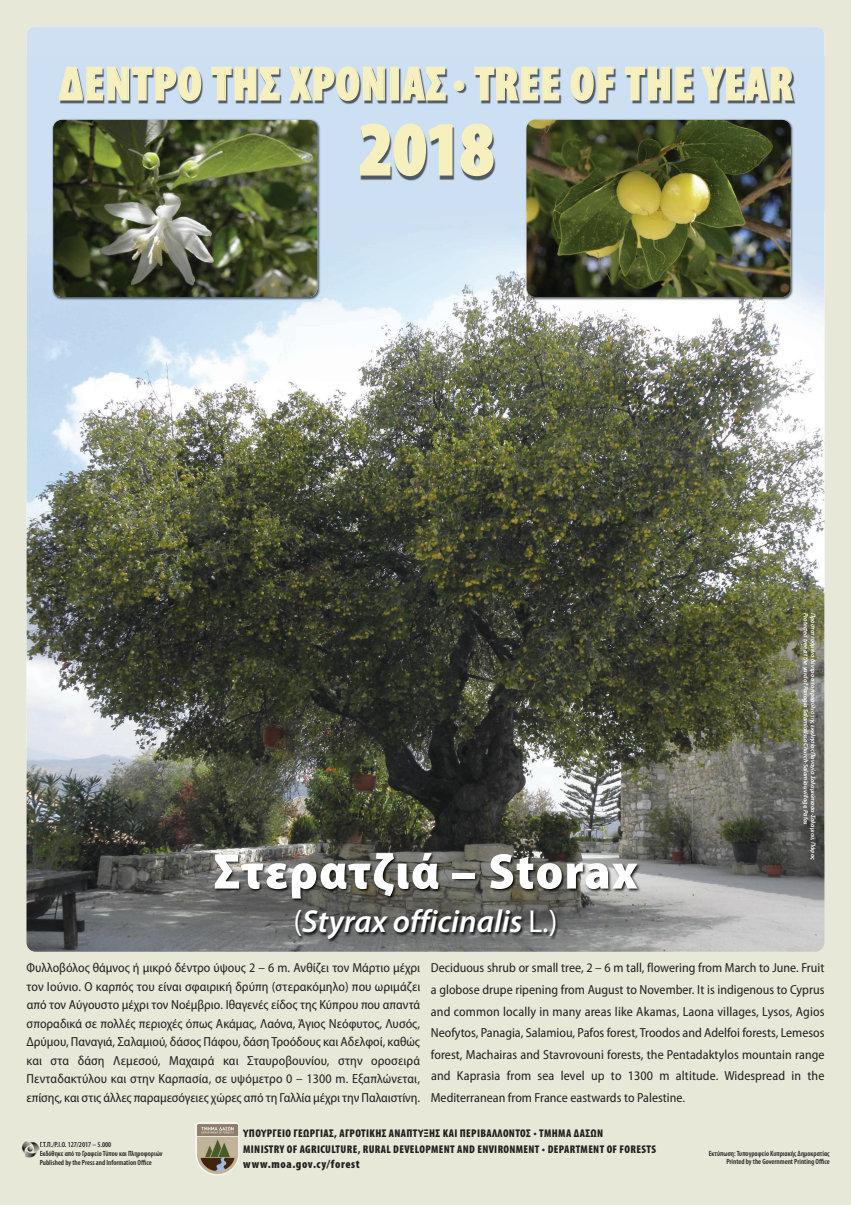
<style>
.page{position:relative;width:851px;height:1205px;background:#fff}
.page>*{position:absolute;margin:0;border:0;box-sizing:border-box;transform-origin:0 0}
.t1{font:900 condensed 75.62px "Myriad Pro";color:#f6efbe}
.t2{font:900 semi-condensed 50.62px "Myriad Pro";letter-spacing:.025em;color:#fff}
.t3{font:900 condensed 48.12px "Myriad Pro";letter-spacing:.025em;color:#f6efbe}
.t4{font:italic 600 31.88px "Myriad Pro";color:#fff}
.t5{font:semi-condensed 13.12px/18.5px "Myriad Pro";letter-spacing:-.005em;color:#231f20;text-align:justify}
.t6{font:900 condensed 11.88px "Myriad Pro";letter-spacing:.05em;color:#231f20}
.t7{font:900 condensed 11.25px/15.3px "Myriad Pro";letter-spacing:.03em;color:#231f20}
.t8{font:600 condensed 7.5px/8.8px "Myriad Pro";color:#231f20}
.t9{font:italic 600 6.25px/7.5px "Myriad Pro";color:#fff}
.s1{font-weight:400;font-style:normal;font-stretch:semi-condensed}
</style>
<div class="page">
<div style="left:0;top:0;width:850px;height:1205px;background:#e7e8d8"></div>
<img style="left:27px;top:27px;width:797px;height:817px">
<img style="left:51px;top:211px;width:271px;height:91px">
<img style="left:53px;top:211px;width:264px;height:86px">
<img style="left:524px;top:211px;width:271px;height:91px">
<img style="left:526px;top:211px;width:264px;height:86px">
<img style="left:22px;top:1141px;width:17px;height:17px">
<img style="left:27px;top:844px;width:797px;height:107px">
<div style="left:26px;top:57px;width:799px;height:154px;background:#cddff2"></div>
<img style="left:51px;top:118px;width:271px;height:93px">
<img style="left:53px;top:120px;width:264px;height:91px">
<img style="left:524px;top:118px;width:271px;height:93px">
<img style="left:526px;top:120px;width:264px;height:91px">
<svg style="left:58px;top:65px;width:144px;height:37px;background:#9da5a5"></svg>
<svg style="left:211px;top:66px;width:69px;height:35px;background:#9da5a4"></svg>
<svg style="left:288px;top:65px;width:97px;height:37px;background:#9ba3a2"></svg>
<div style="left:390px;top:67px;width:9px;height:34px;border:1px solid #f6efbe"></div>
<svg style="left:400px;top:66px;width:46px;height:35px;background:#9fa7a6"></svg>
<div style="left:454px;top:81px;width:10px;height:10px;border:1px solid #f6efbe;border-radius:50%"></div>
<svg style="left:473px;top:66px;width:87px;height:35px;background:#9aa2a0"></svg>
<svg style="left:569px;top:66px;width:45px;height:36px;background:#99a1a1"></svg>
<svg style="left:624px;top:66px;width:68px;height:35px;background:#9ba3a1"></svg>
<svg style="left:699px;top:66px;width:95px;height:35px;background:#9da4a4"></svg>
<svg style="left:358px;top:122px;width:95px;height:55px;background:#9ea6a6"></svg>
<svg style="left:459px;top:122px;width:35px;height:55px;background:#979e9b"></svg>
<img style="left:195px;top:1122px;width:40px;height:50px">
<h3 class="t3" style="left:60px;top:67px;width:734px">ΔΕΝΤΡΟ ΤΗΣ ΧΡΟΝΙΑΣ ● TREE OF THE YEAR</h3>
<h1 class="t1" style="left:359px;top:122px;width:136px">2018</h1>
<h2 class="t2" style="left:213px;top:853px;width:425px">Στερατζιά – Storax</h2>
<h3 class="t4" style="left:293px;top:909px;width:265px"><span class="s1">(</span>Styrax officinalis <span class="s1">L.)</span></h3>
<p class="t9" style="left:816px;top:613px;width:248px;rotate:90deg">Προστατευόμενο δέντρο στο προαύλιο της εκκλησίας Παναγία Σαλαμιώτισσα-Σαλαμιού, Πάφος<br>Protected tree at the yard of Panagia Salamiotissa Church-Salamiou village, Pafos</p>
<p class="t5" style="left:26px;top:960px;width:395px">Φυλλοβόλος θάμνος ή μικρό δέντρο ύψους 2 – 6 m. Ανθίζει τον Μάρτιο μέχρι τον Ιούνιο. Ο καρπός του είναι σφαιρική δρύπη (στερακόμηλο) που ωριμάζει από τον Αύγουστο μέχρι τον Νοέμβριο. Ιθαγενές είδος της Κύπρου που απαντά σποραδικά σε πολλές περιοχές όπως Ακάμας, Λαόνα, Άγιος Νεόφυτος, Λυσός, Δρύμου, Παναγιά, Σαλαμιού, δάσος Πάφου, δάση Τροόδους και Αδελφοί, καθώς και στα δάση Λεμεσού, Μαχαιρά και Σταυροβουνίου, στην οροσειρά Πενταδακτύλου και στην Καρπασία, σε υψόμετρο 0 – 1300 m. Εξαπλώνεται, επίσης, και στις άλλες παραμεσόγειες χώρες από τη Γαλλία μέχρι την Παλαιστίνη.</p>
<p class="t5" style="left:431px;top:958px;width:395px;line-height:21.6px">Deciduous shrub or small tree, 2 – 6 m tall, flowering from March to June. Fruit a globose drupe ripening from August to November. It is indigenous to Cyprus and common locally in many areas like Akamas, Laona villages, Lysos, Agios Neofytos, Panagia, Salamiou, Pafos forest, Troodos and Adelfoi forests, Lemesos forest, Machairas and Stavrovouni forests, the Pentadaktylos mountain range and Kaprasia from sea level up to 1300 m altitude. Widespread in the Mediterranean from France eastwards to Palestine.</p>
<p class="t7" style="left:243px;top:1127px;width:414px">ΥΠΟΥΡΓΕΙΟ ΓΕΩΡΓΙΑΣ, ΑΓΡΟΤΙΚΗΣ ΑΝΑΠΤΥΞΗΣ ΚΑΙ ΠΕΡΙΒΑΛΛΟΝΤΟΣ • ΤΜΗΜΑ ΔΑΣΩΝ<br>MINISTRY OF AGRICULTURE, RURAL DEVELOPMENT AND ENVIRONMENT • DEPARTMENT OF FORESTS</p>
<p class="t6" style="left:243px;top:1160px;width:118px">www.moa.gov.cy/forest</p>
<p class="t8" style="left:40px;top:1141px;width:124px">Γ.Τ.Π./P.I.O. 127/2017 – 5.000<br>Εκδόθηκε από το Γραφείο Τύπου και Πληροφοριών<br>Published by the Press and Information Office</p>
<p class="t8" style="left:708px;top:1149px;width:122px;text-align:right">Εκτύπωση:Τυπογραφείο Κυπριακής Δημοκρατίας<br>Printed by the Government Printing Office</p>
</div>
